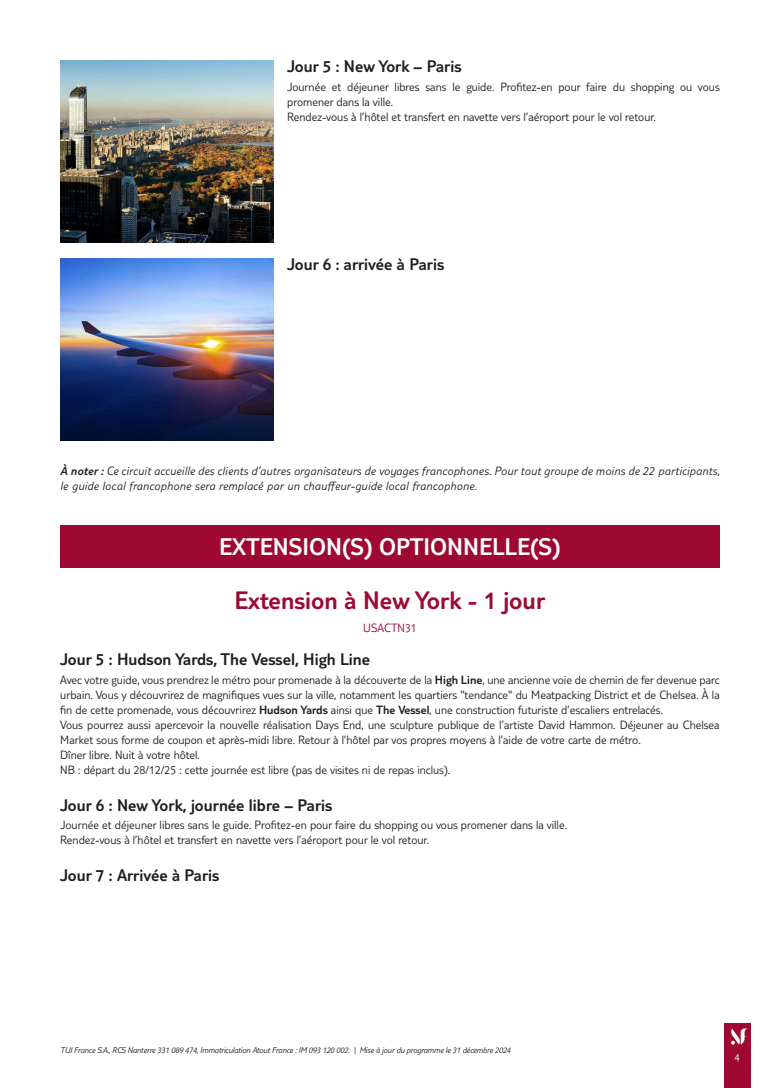
<style>
.page{position:relative;width:780px;height:1088px;background:#fff}
.page>*{position:absolute;margin:0;border:0;box-sizing:border-box;transform-origin:0 0}
.t1{font:300 26.25px "TUI Type";color:#9e0832}
.t2{font:300 25px "TUI Type";color:#fff}
.t3{font:300 17.5px "TUI Type";color:#231f20}
.t4{font:300 12.5px/15px "TUI Type";color:#231f20}
.t5{font:italic 300 12.5px/15px "TUI Type";letter-spacing:.02em;color:#231f20}
.t6{font:300 12.5px "TUI Type";color:#9e0832}
.t7{font:300 11.25px "TUI Type";color:#fff}
.t8{font:italic 300 8.75px "TUI Type";letter-spacing:-.02em;color:#231f20}
.s1{font-style:inherit}
</style>
<div class="page">
<div style="left:724px;top:1023px;width:26px;height:65px;background:#9e0832"></div>
<svg style="left:731px;top:1028px;width:17px;height:16px"></svg>
<img style="left:60px;top:60px;width:213px;height:182px">
<img style="left:60px;top:258px;width:213px;height:182px">
<div style="left:60px;top:525px;width:659px;height:43px;background:#9e0832"></div>
<h3 class="t3" style="left:287px;top:56px;width:176px">Jour 5 : New York – Paris</h3>
<p class="t4" style="left:287px;top:79px;width:434px">Journée et déjeuner libres sans le guide. Profitez-en pour faire du shopping ou vous promener dans la ville.<br>Rendez-vous à l’hôtel et transfert en navette vers l’aéroport pour le vol retour.</p>
<h3 class="t3" style="left:287px;top:254px;width:159px">Jour 6 : arrivée à Paris</h3>
<p class="t5" style="left:60px;top:463px;width:661px"><span class="s1">À noter :</span> Ce circuit accueille des clients d’autres organisateurs de voyages francophones. Pour tout groupe de moins de 22 participants, le guide local francophone sera remplacé par un chauffeur-guide local francophone.</p>
<h2 class="t2" style="left:219px;top:532px;width:343px">EXTENSION(S) OPTIONNELLE(S)</h2>
<h1 class="t1" style="left:234px;top:585px;width:312px">Extension à New York - 1 jour</h1>
<p class="t6" style="left:363px;top:620px;width:55px">USACTN31</p>
<h3 class="t3" style="left:60px;top:649px;width:311px">Jour 5 : Hudson Yards, The Vessel, High Line</h3>
<p class="t4" style="left:60px;top:672px;width:661px">Avec votre guide, vous prendrez le métro pour promenade à la découverte de la <span class="s1">High Line</span>, une ancienne voie de chemin de fer devenue parc urbain. Vous y découvrirez de magnifiques vues sur la ville, notamment les quartiers "tendance" du Meatpacking District et de Chelsea. À la fin de cette promenade, vous découvrirez <span class="s1">Hudson Yards</span> ainsi que <span class="s1">The Vessel</span>, une construction futuriste d’escaliers entrelacés.<br>Vous pourrez aussi apercevoir la nouvelle réalisation Days End, une sculpture publique de l’artiste David Hammon. Déjeuner au Chelsea Market sous forme de coupon et après-midi libre. Retour à l’hôtel par vos propres moyens à l’aide de votre carte de métro.<br>Dîner libre. Nuit à votre hôtel.<br>NB : départ du 28/12/25 : cette journée est libre (pas de visites ni de repas inclus).</p>
<h3 class="t3" style="left:60px;top:795px;width:274px">Jour 6 : New York, journée libre – Paris</h3>
<p class="t4" style="left:60px;top:817px;width:508px">Journée et déjeuner libres sans le guide. Profitez-en pour faire du shopping ou vous promener dans la ville.<br>Rendez-vous à l’hôtel et transfert en navette vers l’aéroport pour le vol retour.</p>
<h3 class="t3" style="left:60px;top:865px;width:161px">Jour 7 : Arrivée à Paris</h3>
<p class="t8" style="left:60px;top:1045px;width:452px">TUI France S.A., RCS Nanterre 331 089 474, Immatriculation Atout France : IM 093 120 002. | Mise à jour du programme le 31 décembre 2024</p>
<p class="t7" style="left:734px;top:1050px;width:7px">4</p>
</div>
